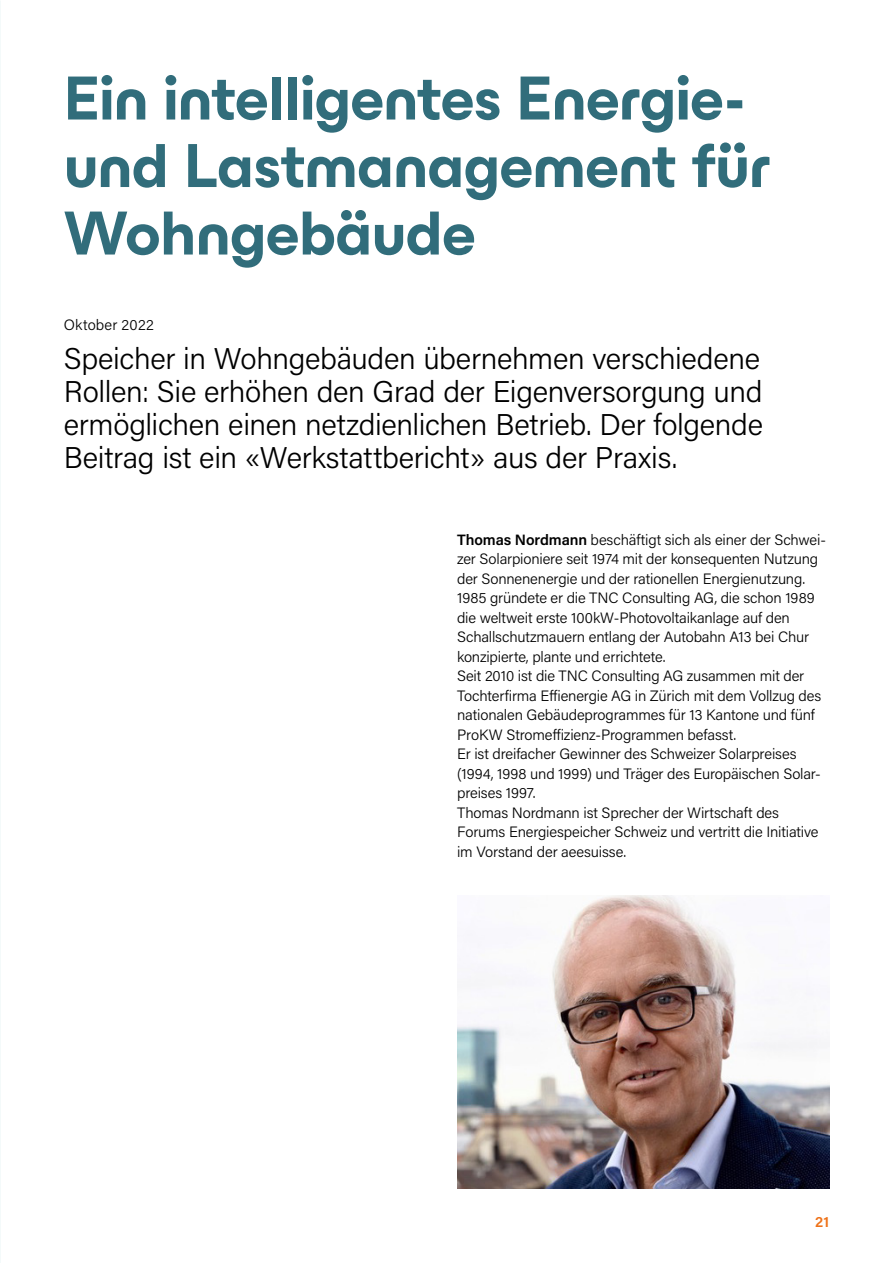
<style>
.page{position:relative;width:893px;height:1263px;background:#fff}
.page>*{position:absolute;margin:0;border:0;box-sizing:border-box;transform-origin:0 0}
.Headline_2{font:63px/67.5px "ES Build Bold";letter-spacing:-.01em;color:#316d7b}
.Lead{font:300 30px/33px "Acumin Pro";letter-spacing:-.01em;color:#000;text-align:justify}
.Autor_Text{font:300 15px/19.5px "Acumin Pro";letter-spacing:-.01em;color:#000}
.Subline{font:300 15px "Acumin Pro";letter-spacing:.015em;color:#000}
.t1{font:600 15px "Acumin Pro";color:#ee7219}
.s1{font-weight:600}
</style>
<div class="page">
<img style="left:457px;top:896px;width:372px;height:292px">
<img style="left:0;top:0;width:1px;height:1263px">
<p class="Headline_2" style="left:64px;top:58px;width:709px">Ein intelligentes Energie&shy;und Lastmanagement für<br>Wohngebäude</p>
<p class="Subline" style="left:64px;top:314px;width:92px">Oktober 2022</p>
<p class="Lead" style="left:64px;top:341px;width:701px">Speicher in Wohngebäuden übernehmen verschiedene Rollen: Sie erhöhen den Grad der Eigenversorgung und ermöglichen einen netzdienlichen Betrieb. Der folgende Beitrag ist ein «Werkstattbericht» aus der Praxis.</p>
<p class="Autor_Text" style="left:457px;top:529px;width:370px"><span class="s1">Thomas Nordmann</span> beschäftigt sich als einer der Schwei&shy;zer Solarpioniere seit 1974 mit der konsequenten Nutzung der Sonnenenergie und der rationellen Energienutzung.</p>
<p class="Autor_Text" style="left:457px;top:587px;width:359px">1985 gründete er die TNC Consulting AG, die schon 1989 die weltweit erste 100kW-Photovoltaikanlage auf den Schallschutzmauern entlang der Autobahn A13 bei Chur konzipierte, plante und errichtete.</p>
<p class="Autor_Text" style="left:457px;top:665px;width:366px">Seit 2010 ist die TNC Consulting AG zusammen mit der Tochterfirma Effienergie AG in Zürich mit dem Vollzug des nationalen Gebäudeprogrammes für 13 Kantone und fünf ProKW Stromeffizienz-Programmen befasst.</p>
<p class="Autor_Text" style="left:457px;top:743px;width:365px">Er ist dreifacher Gewinner des Schweizer Solarpreises (1994, 1998 und 1999) und Träger des Europäischen Solar&shy;preises 1997.</p>
<p class="Autor_Text" style="left:457px;top:802px;width:363px">Thomas Nordmann ist Sprecher der Wirtschaft des<br>Forums Energiespeicher Schweiz und vertritt die Initiative im Vorstand der aeesuisse.</p>
<p class="t1" style="left:815px;top:1211px;width:16px">21</p>
</div>
